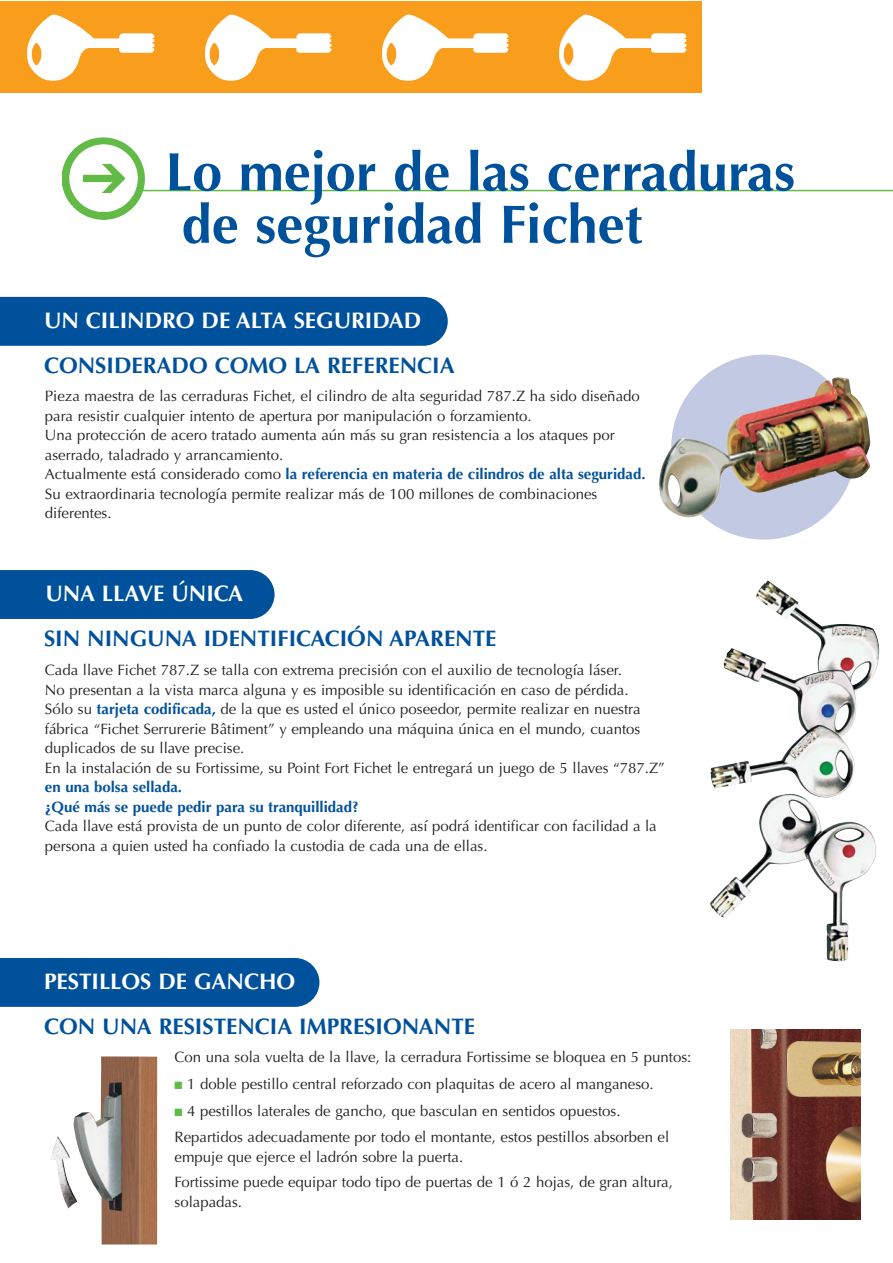
<style>
.page{position:relative;width:893px;height:1263px;background:#fff}
.page>*{position:absolute;margin:0;border:0;box-sizing:border-box;transform-origin:0 0}
.t1{font:700 54px/52.5px "Optima";color:#00519c}
.t2{font:700 22.5px "Optima";color:#00519c}
.t3{font:700 22.5px "Optima";color:#fff}
.t4{font:15px/19.5px "Optima";color:#231f20}
.t5{font:700 15px/19.5px "Optima";color:#00519c}
.s1{font-weight:700;color:#00519c}
.s2{color:#62bb46}
</style>
<div class="page">
<img style="left:63px;top:137px;width:82px;height:83px;border-radius:50%">
<hr style="left:139px;top:190px;width:754px;height:1px;background:#62bb46">
<div style="left:0;top:297px;width:448px;height:49px;background:#00519c"></div>
<div style="left:0;top:958px;width:319px;height:49px;background:#00519c"></div>
<div style="left:0;top:570px;width:275px;height:49px;background:#00519c"></div>
<img style="left:710px;top:580px;width:169px;height:381px">
<div style="left:0;top:1px;width:702px;height:92px;background:#f99d1c"></div>
<img style="left:27px;top:14px;width:128px;height:67px">
<img style="left:205px;top:14px;width:127px;height:67px">
<img style="left:382px;top:14px;width:127px;height:67px">
<img style="left:559px;top:14px;width:128px;height:67px">
<div style="left:671px;top:355px;width:185px;height:185px;background:#c2c9e3;border-radius:50%"></div>
<img style="left:659px;top:377px;width:212px;height:145px">
<img style="left:73px;top:1056px;width:84px;height:188px">
<img style="left:51px;top:1136px;width:26px;height:72px">
<img style="left:730px;top:1030px;width:130px;height:189px">
<h1 class="t1" style="left:182px;top:151px;width:615px;text-indent:-17px">Lo mejor de las cerraduras de seguridad Fichet</h1>
<h2 class="t3" style="left:44px;top:311px;width:379px">UN CILINDRO DE ALTA SEGURIDAD</h2>
<h2 class="t2" style="left:44px;top:356px;width:412px">CONSIDERADO COMO LA REFERENCIA</h2>
<p class="t4" style="left:45px;top:388px;width:602px">Pieza maestra de las cerraduras Fichet, el cilindro de alta seguridad 787.Z ha sido diseñado para resistir cualquier intento de apertura por manipulación o forzamiento.<br>Una protección de acero tratado aumenta aún más su gran resistencia a los ataques por aserrado, taladrado y arrancamiento.<br>Actualmente está considerado como <span class="s1">la referencia en materia de cilindros de alta seguridad.<br></span>Su extraordinaria tecnología permite realizar más de 100 millones de combinaciones diferentes.</p>
<h2 class="t3" style="left:45px;top:584px;width:199px">UNA LLAVE ÚNICA</h2>
<h2 class="t2" style="left:44px;top:629px;width:454px">SIN NINGUNA IDENTIFICACIÓN APARENTE</h2>
<p class="t4" style="left:45px;top:662px;width:621px">Cada llave Fichet 787.Z se talla con extrema precisión con el auxilio de tecnología láser.<br>No presentan a la vista marca alguna y es imposible su identificación en caso de pérdida.<br>Sólo su <span class="s1">tarjeta codificada,</span> de la que es usted el único poseedor, permite realizar en nuestra fábrica “Fichet Serrurerie Bâtiment” y empleando una máquina única en el mundo, cuantos duplicados de su llave precise.<br>En la instalación de su Fortissime, su Point Fort Fichet le entregará un juego de 5 llaves “787.Z”</p>
<p class="t5" style="left:45px;top:779px;width:315px">en una bolsa sellada.<br>¿Qué más se puede pedir para su tranquillidad?</p>
<p class="t4" style="left:45px;top:818px;width:613px">Cada llave está provista de un punto de color diferente, así podrá identificar con facilidad a la persona a quien usted ha confiado la custodia de cada una de ellas.</p>
<h2 class="t3" style="left:44px;top:972px;width:253px">PESTILLOS DE GANCHO</h2>
<h2 class="t2" style="left:44px;top:1017px;width:433px">CON UNA RESISTENCIA IMPRESIONANTE</h2>
<p class="t4" style="left:175px;top:1049px;width:518px">Con una sola vuelta de la llave, la cerradura Fortissime se bloquea en 5 puntos:</p>
<p class="t4" style="left:175px;top:1076px;width:481px"><span class="s2">■</span> 1 doble pestillo central reforzado con plaquitas de acero al manganeso.</p>
<p class="t4" style="left:175px;top:1099px;width:496px;line-height:26px"><span class="s2">■</span> 4 pestillos laterales de gancho, que basculan en sentidos opuestos.<br>Repartidos adecuadamente por todo el montante, estos pestillos absorben el</p>
<p class="t4" style="left:175px;top:1145px;width:500px;line-height:26px">empuje que ejerce el ladrón sobre la puerta.<br>Fortissime puede equipar todo tipo de puertas de 1 ó 2 hojas, de gran altura,</p>
<p class="t4" style="left:175px;top:1193px;width:69px">solapadas.</p>
</div>
